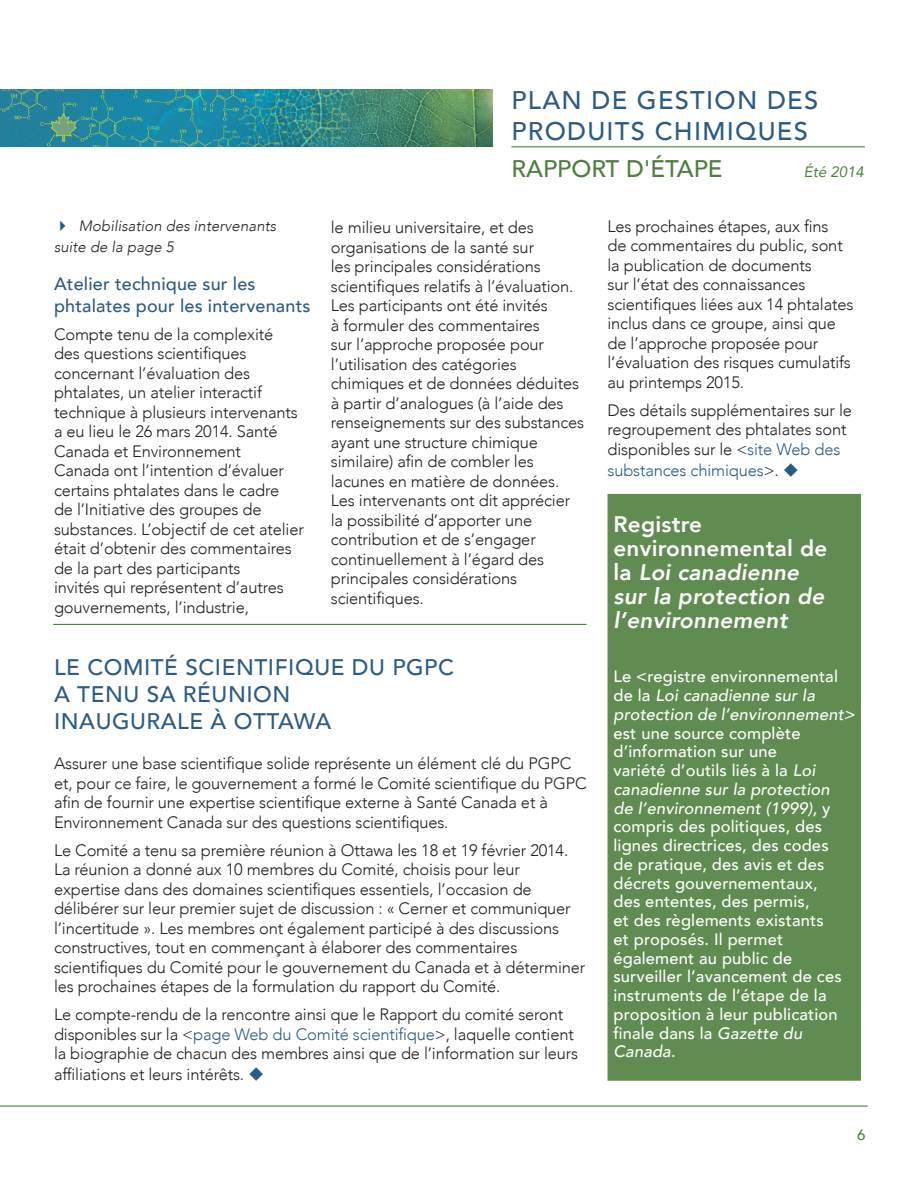
<style>
.page{position:relative;width:918px;height:1188px;background:#fff}
.page>*{position:absolute;margin:0;border:0;box-sizing:border-box;transform-origin:0 0}
.t1{font:500 25.5px/30.6px "Avenir";letter-spacing:.05em;color:#2c5c84}
.t2{font:500 24px "Avenir";color:#4e7f3e}
.t3{font:italic 800 22.5px/24px "Avenir";letter-spacing:.01em;color:#fff}
.t4{font:500 22.5px/27px "Avenir";letter-spacing:.025em;color:#2c5c84}
.t5{font:500 18px/21px "Avenir";letter-spacing:.01em;color:#2c5c84}
.t6{font:300 16.5px/19.5px "Avenir";letter-spacing:-.01em;color:#231f20}
.t7{font:500 16.5px/18.8px "Avenir";letter-spacing:.01em;color:#fff}
.t8{font:italic 500 16.5px/18.8px "Avenir";letter-spacing:.01em;color:#fff}
.t9{font:300 16.5px "Avenir";letter-spacing:-.01em;color:#2c5c84}
.t10{font:italic 300 15px/21px "Avenir";letter-spacing:.005em;color:#231f20}
.t11{font:italic 15px "Avenir";color:#4e7f3e}
.t12{font:500 15px "Avenir";color:#4e7f3e}
.s1{color:#2c5c84}
.s2{color:#231f20}
.s3{font-style:normal}
.s4{font-style:italic}
</style>
<div class="page">
<hr style="left:0;top:1106px;width:868px;height:1px;background:#4e7f3e">
<hr style="left:511px;top:146px;width:354px;height:1px;background:#4e7f3e">
<img style="left:0;top:89px;width:493px;height:58px">
<hr style="left:53px;top:624px;width:533px;height:1px;background:#4e7f3e">
<div style="left:608px;top:494px;width:253px;height:587px;background:#608c51"></div>
<p class="t10" style="left:54px;top:216px;width:224px"><span class="s1">✔</span> Mobilisation des intervenants suite de la page 5</p>
<p class="t5" style="left:54px;top:273px;width:258px">Atelier technique sur les phtalates pour les intervenants</p>
<p class="t6" style="left:54px;top:324px;width:251px">Compte tenu de la complexité<br>des questions scientifiques concernant l’évaluation des phtalates, un atelier interactif technique à plusieurs intervenants a eu lieu le 26 mars 2014. Santé<br>Canada et Environnement<br>Canada ont l’intention d’évaluer certains phtalates dans le cadre<br>de l’Initiative des groupes de substances. L’objectif de cet atelier était d’obtenir des commentaires de la part des participants<br>invités qui représentent d’autres gouvernements, l’industrie,</p>
<h1 class="t1" style="left:511px;top:83px;width:308px;text-indent:80px">de g estion des produits chimiques</h1>
<h2 class="t2" style="left:511px;top:148px;width:213px">rapport d'étape</h2>
<p class="t11" style="left:804px;top:162px;width:62px">Été 2014</p>
<h1 class="t1" style="left:511px;top:83px;width:34px">plan</h1>
<p class="t6" style="left:331px;top:218px;width:255px">le milieu universitaire, et des organisations de la santé sur<br>les principales considérations scientifiques relatifs à l’évaluation.<br>Les participants ont été invités<br>à formuler des commentaires<br>sur l’approche proposée pour l’utilisation des catégories chimiques et de données déduites à partir d’analogues (à l’aide des renseignements sur des substances ayant une structure chimique similaire) afin de combler les lacunes en matière de données.<br>Les intervenants ont dit apprécier la possibilité d’apporter une contribution et de s’engager continuellement à l’égard des principales considérations scientifiques.</p>
<p class="t6" style="left:607px;top:216px;width:247px">Les prochaines étapes, aux fins<br>de commentaires du public, sont la publication de documents<br>sur l’état des connaissances scientifiques liées aux 14 phtalates inclus dans ce groupe, ainsi que de l’approche proposée pour l’évaluation des risques cumulatifs au printemps 2015.</p>
<p class="t6" style="left:607px;top:400px;width:246px">Des détails supplémentaires sur le regroupement des phtalates sont disponibles sur le &lt;<span class="s1">site Web des</span></p>
<p class="t9" style="left:607px;top:460px;width:193px">substances chimiques<span class="s2">&gt;.</span> ◆</p>
<h3 class="t3" style="left:614px;top:512px;width:215px"><span class="s3">Registre environnemental de la</span> Loi canadienne sur la protection de l’environnement</h3>
<h3 class="t4" style="left:54px;top:652px;width:402px">Le Comité sci enti fi que du PGPC a ten u sa réunion<br>ina</h3>
<h3 class="t4" style="left:96px;top:706px;width:202px">ug urale à Ottawa</h3>
<p class="t6" style="left:54px;top:754px;width:534px">Assurer une base scientifique solide représente un élément clé du PGPC et, pour ce faire, le gouvernement a formé le Comité scientifique du PGPC afin de fournir une expertise scientifique externe à Santé Canada et à Environnement Canada sur des questions scientifiques.</p>
<p class="t6" style="left:54px;top:840px;width:533px">Le Comité a tenu sa première réunion à Ottawa les 18 et 19 février 2014.<br>La réunion a donné aux 10 membres du Comité, choisis pour leur expertise dans des domaines scientifiques essentiels, l’occasion de délibérer sur leur premier sujet de discussion : « Cerner et communiquer l’incertitude ». Les membres ont également participé à des discussions constructives, tout en commençant à élaborer des commentaires scientifiques du Comité pour le gouvernement du Canada et à déterminer les prochaines étapes de la formulation du rapport du Comité.</p>
<p class="t6" style="left:54px;top:1005px;width:526px">Le compte-rendu de la rencontre ainsi que le Rapport du comité seront disponibles sur la &lt;<span class="s1">page Web du Comité scientifique</span>&gt;, laquelle contient la biographie de chacun des membres ainsi que de l’information sur leurs</p>
<p class="t6" style="left:54px;top:1065px;width:212px">affiliations et leurs intérêts. <span class="s1">◆</span></p>
<p class="t8" style="left:614px;top:668px;width:243px"><span class="s3">Le &lt;registre environnemental de la</span> Loi canadienne sur la protection de l’environnement&gt;</p>
<p class="t7" style="left:614px;top:723px;width:230px">est une source complète d’information sur une<br>variété d’outils liés à la <span class="s4">Loi canadienne sur la protection de l’environnement (1999)</span>, y compris des politiques, des lignes directrices, des codes de pratique, des avis et des décrets gouvernementaux, des ententes, des permis,<br>et des règlements existants et proposés. Il permet également au public de surveiller l’avancement de ces instruments de l’étape de la proposition à leur publication finale dans la <span class="s4">Gazette du<br>Canada</span>.</p>
<p class="t12" style="left:857px;top:1122px;width:10px">6</p>
</div>
